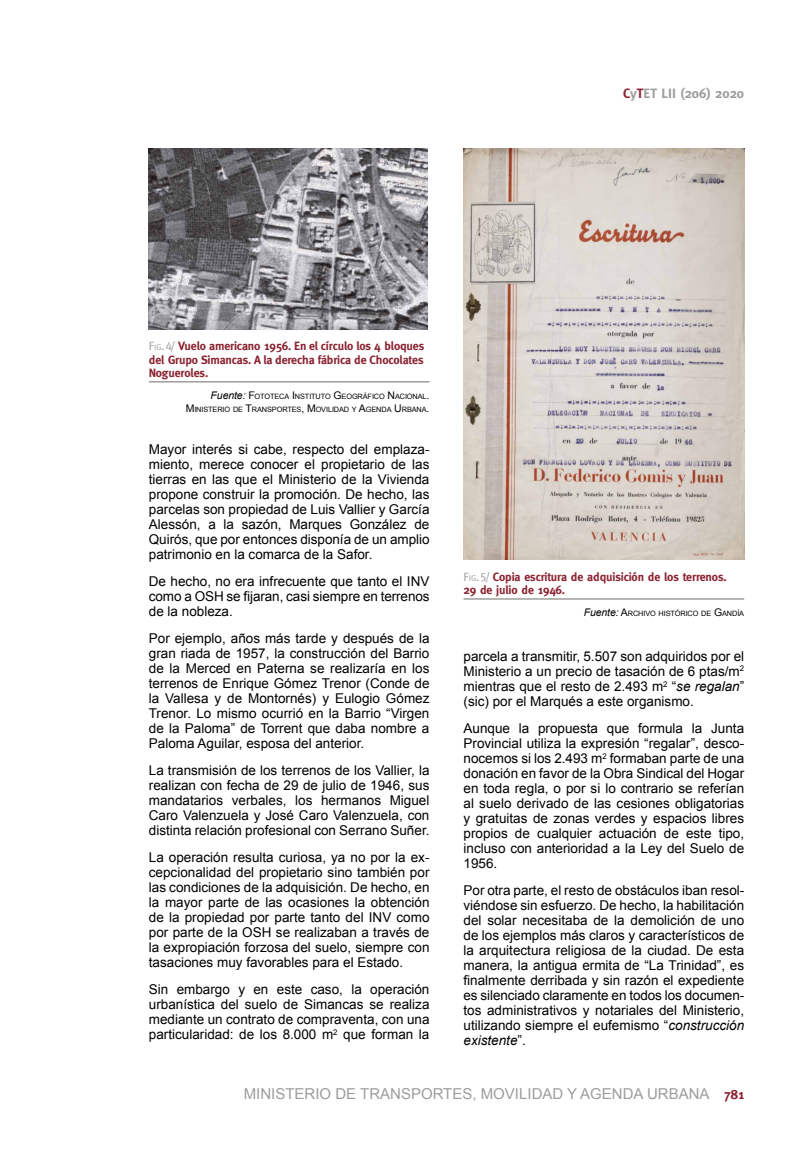
<style>
.page{position:relative;width:808px;height:1149px;background:#fff}
.page>*{position:absolute;margin:0;border:0;box-sizing:border-box;transform-origin:0 0}
.t1{font:15px "Arial";color:#9d9d9c}
.t2{font:13.5px/15px "Arial";color:#000;text-align:justify}
.t3{font:700 13.5px "Meta";color:#9d9d9c}
.t4{font:700 12px/13.2px "Meta";letter-spacing:-.01em;color:#8b2332;text-align:justify}
.t5{font:7.35px/13.5px "Arial";letter-spacing:-.015em;color:#000;text-align:right}
.s1{color:#8b2332}
.s2{font-family:"Meta Caps";font-weight:400;color:#9d9d9c}
.s3{font-family:"Meta Caps";font-weight:400;font-size:8.4px;color:#9d9d9c}
.s4{font-style:italic;font-size:10.5px}
.s5{font-size:10.5px}
.s6{font-style:italic}
.s7{font-family:"Meta";font-weight:700;font-size:13.5px;color:#8b2332}
</style>
<div class="page">
<img style="left:149px;top:149px;width:278px;height:180px">
<img style="left:463px;top:149px;width:281px;height:410px">
<hr style="left:149px;top:381px;width:280px;height:1px;background:#9d9d9c">
<hr style="left:463px;top:598px;width:281px;height:1px;background:#9d9d9c">
<p class="t3" style="left:623px;top:85px;width:122px"><span class="s1">C</span>y<span class="s1">T</span>ET LII (206) 2020</p>
<p class="t4" style="left:149px;top:339px;width:277px"><span class="s2">F</span><span class="s3">ig</span><span class="s2">.4/</span> Vuelo americano 1956. En el círculo los 4 bloques del Grupo Simancas. A la derecha fábrica de Chocolates Nogueroles.</p>
<p class="t5" style="left:186px;top:389px;width:245px"><span class="s4">Fuente:</span> <span class="s5">F</span>OTOTECA <span class="s5">I</span> NSTITUTO <span class="s5">G</span> EOGRÁFICO <span class="s5">N</span>ACIONAL<span class="s5">.<br>M</span>INISTERIO DE <span class="s5">T</span>RANSPORTES<span class="s5">, M</span>OVILIDAD Y <span class="s5">A</span>GENDA <span class="s5">U</span>RBANA<span class="s5">.</span></p>
<p class="t2" style="left:149px;top:441px;width:282px">Mayor interés si cabe, respecto del emplaza&shy;miento, merece conocer el propietario de las tierras en las que el Ministerio de la Vivienda propone construir la promoción. De hecho, las parcelas son propiedad de Luis Vallier y García Alessón, a la sazón, Marques González de Quirós, que por entonces disponía de un amplio patrimonio en la comarca de la Safor.</p>
<p class="t2" style="left:149px;top:573px;width:282px">De hecho, no era infrecuente que tanto el INV como a OSH se fijaran, casi siempre en terrenos de la nobleza.</p>
<p class="t2" style="left:149px;top:630px;width:282px">Por ejemplo, años más tarde y después de la gran riada de 1957, la construcción del Barrio de la Merced en Paterna se realizaría en los terrenos de Enrique Gómez Trenor (Conde de la Vallesa y de Montornés) y Eulogio Gómez Trenor. Lo mismo ocurrió en la Barrio “Virgen de la Paloma” de Torrent que daba nombre a Paloma Aguilar, esposa del anterior.</p>
<p class="t2" style="left:149px;top:762px;width:282px">La transmisión de los terrenos de los Vallier, la realizan con fecha de 29 de julio de 1946, sus mandatarios verbales, los hermanos Miguel Caro Valenzuela y José Caro Valenzuela, con distinta relación profesional con Serrano Suñer.</p>
<p class="t2" style="left:149px;top:849px;width:282px">La operación resulta curiosa, ya no por la ex&shy;cepcionalidad del propietario sino también por las condiciones de la adquisición. De hecho, en la mayor parte de las ocasiones la obtención de la propiedad por parte tanto del INV como por parte de la OSH se realizaban a través de la expropiación forzosa del suelo, siempre con tasaciones muy favorables para el Estado.</p>
<p class="t2" style="left:149px;top:981px;width:282px">Sin embargo y en este caso, la operación urbanística del suelo de Simancas se realiza mediante un contrato de compraventa, con una particularidad: de los 8.000 m<sup>2</sup> que forman la</p>
<p class="t4" style="left:463px;top:569px;width:265px"><span class="s2">F</span><span class="s3">ig</span><span class="s2">.5/</span> Copia escritura de adquisición de los terrenos.<br>29 de julio de 1946.</p>
<p class="t5" style="left:584px;top:606px;width:162px"><span class="s4">Fuente:</span> <span class="s5">A</span>RCHIVO HISTÓRICO DE <span class="s5">G</span>ANDÍA</p>
<p class="t2" style="left:463px;top:648px;width:282px">parcela a transmitir, 5.507 son adquiridos por el Ministerio a un precio de tasación de 6 ptas/m<sup>2 </sup>mientras que el resto de 2.493 m<sup>2</sup> “<span class="s6">se regalan</span>” (sic) por el Marqués a este organismo.</p>
<p class="t2" style="left:463px;top:720px;width:282px">Aunque la propuesta que formula la Junta Provincial utiliza la expresión “regalar”, desco&shy;nocemos si los 2.493 m<sup>2</sup> formaban parte de una donación en favor de la Obra Sindical del Hogar en toda regla, o por si lo contrario se referían al suelo derivado de las cesiones obligatorias y gratuitas de zonas verdes y espacios libres propios de cualquier actuación de este tipo, incluso con anterioridad a la Ley del Suelo de 1956.</p>
<p class="t2" style="left:463px;top:882px;width:282px">Por otra parte, el resto de obstáculos iban resol&shy;viéndose sin esfuerzo. De hecho, la habilitación del solar necesitaba de la demolición de uno de los ejemplos más claros y característicos de la arquitectura religiosa de la ciudad. De esta manera, la antigua ermita de “La Trinidad”, es finalmente derribada y sin razón el expediente es silenciado claramente en todos los documen&shy;tos administrativos y notariales del Ministerio, utilizando siempre el eufemismo “<span class="s6">construcción existente</span>”.</p>
<p class="t1" style="left:244px;top:1083px;width:502px">MINISTERIO DE TRANSPORTES, MOVILIDAD Y AGENDA URBANA <span class="s7">781</span></p>
</div>
